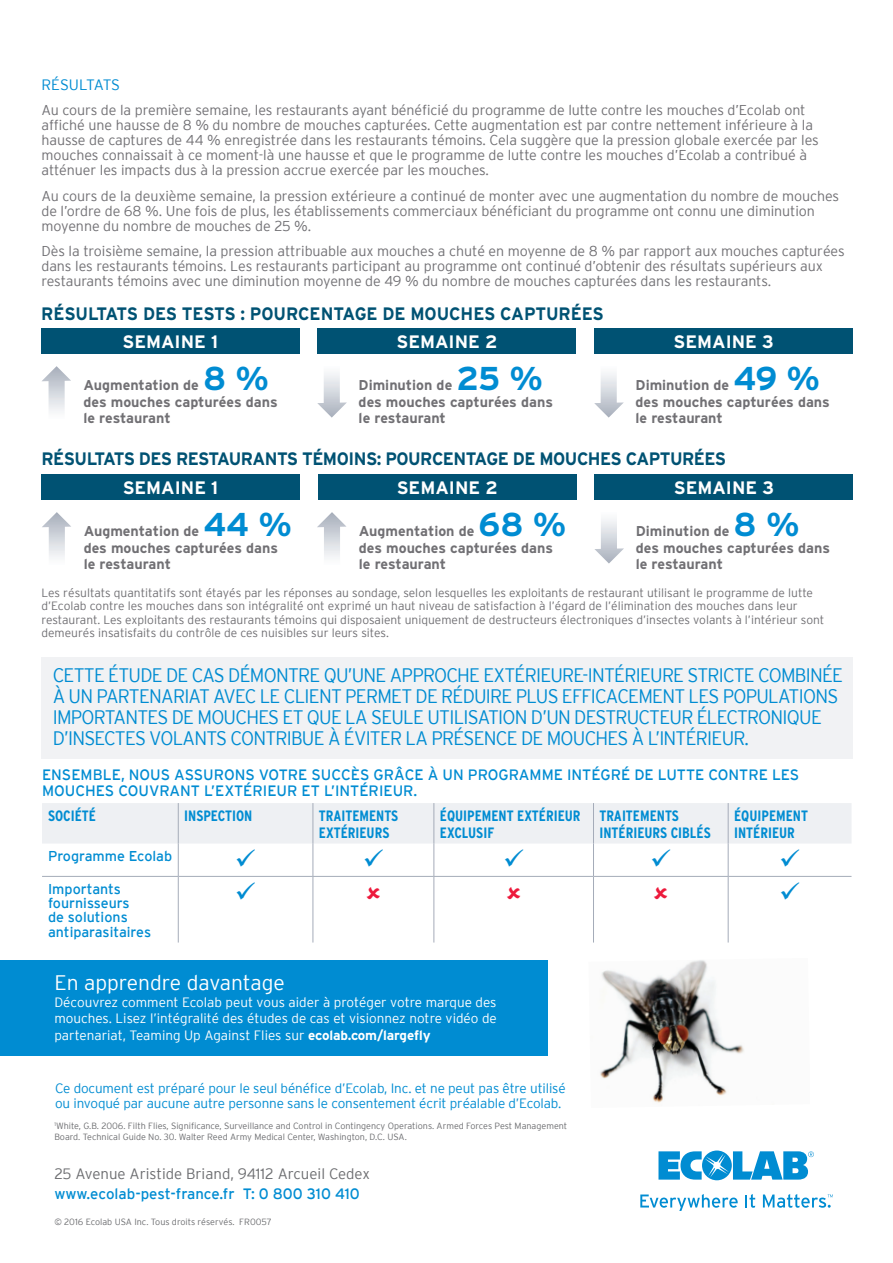
<style>
.page{position:relative;width:893px;height:1263px;background:#fff}
.page>*{position:absolute;margin:0;border:0;box-sizing:border-box;transform-origin:0 0}
.t1{font:700 33px "Interstate";letter-spacing:-.015em;color:#008cd2}
.Paragraph_Style_1{font:300 21px "Interstate";color:#fff}
.body{font:300 19.5px/21px "Interstate";letter-spacing:-.04em;color:#008cd2;scale:.95 1}
.t2{font:700 18px "Interstate";letter-spacing:-.03em;color:#005273;scale:.95 1}
.t3{font:700 18px "Interstate";color:#fff}
.t4{font:700 18px "Interstate";letter-spacing:-.005em;color:#005273;scale:.95 1}
.body-2{font:15px/15.8px "Interstate";color:#008cd2}
.body-3{font:700 condensed 15px/16.5px "Interstate";color:#008cd2}
.t5{font:300 15px "Interstate";color:#6c6d70}
.body-4{font:300 15px "Interstate";letter-spacing:-.01em;color:#008cd2}
.body-5{font:300 14.25px/15px "Interstate";letter-spacing:-.005em;color:#717074}
.t6{font:700 14.25px/16.5px "Interstate";color:#717074}
.body-6{font:14.25px/14.2px "Interstate";color:#008cd2}
.Paragraph_Style_1-2{font:300 13.5px/16.5px "Interstate";color:#fff;text-align:justify}
.body-7{font:300 13.5px/15px "Interstate";letter-spacing:-.01em;color:#008cd2}
.body-8{font:300 12px/13.5px "Interstate";color:#717074}
.Paragraph_Style_1-3{font:300 9px/10.8px "Interstate";color:#6c6d70}
.s1{font-weight:700}
</style>
<div class="page">
<svg style="left:658px;top:1150px;width:156px;height:30px"></svg>
<svg style="left:640px;top:1194px;width:98px;height:17px"></svg>
<svg style="left:745px;top:1194px;width:10px;height:14px"></svg>
<svg style="left:763px;top:1194px;width:70px;height:14px"></svg>
<div style="left:41px;top:657px;width:812px;height:101px;background:#f1f2f4"></div>
<svg style="left:594px;top:519px;width:30px;height:44px"></svg>
<svg style="left:317px;top:512px;width:29px;height:45px"></svg>
<svg style="left:42px;top:512px;width:29px;height:45px"></svg>
<div style="left:41px;top:474px;width:258px;height:26px;background:#005273"></div>
<div style="left:318px;top:474px;width:258px;height:26px;background:#005273"></div>
<div style="left:595px;top:474px;width:258px;height:26px;background:#005273"></div>
<div style="left:0;top:960px;width:547px;height:95px;background:#008cd2"></div>
<img style="left:600px;top:960px;width:144px;height:143px">
<svg style="left:594px;top:373px;width:30px;height:45px"></svg>
<svg style="left:317px;top:373px;width:30px;height:45px"></svg>
<svg style="left:42px;top:366px;width:29px;height:45px"></svg>
<div style="left:41px;top:328px;width:258px;height:26px;background:#005273"></div>
<div style="left:318px;top:328px;width:258px;height:26px;background:#005273"></div>
<div style="left:595px;top:328px;width:258px;height:26px;background:#005273"></div>
<div style="left:42px;top:803px;width:809px;height:40px;background:#eef0f3"></div>
<hr style="left:178px;top:803px;width:1px;height:40px;background:#a5acb9">
<hr style="left:313px;top:803px;width:1px;height:40px;background:#a5acb9">
<hr style="left:433px;top:803px;width:1px;height:40px;background:#a5acb9">
<hr style="left:593px;top:803px;width:1px;height:40px;background:#a5acb9">
<hr style="left:728px;top:803px;width:1px;height:40px;background:#a5acb9">
<hr style="left:178px;top:843px;width:1px;height:33px;background:#a5acb9">
<hr style="left:313px;top:843px;width:1px;height:33px;background:#a5acb9">
<hr style="left:433px;top:843px;width:1px;height:33px;background:#a5acb9">
<hr style="left:593px;top:843px;width:1px;height:33px;background:#a5acb9">
<hr style="left:728px;top:843px;width:1px;height:33px;background:#a5acb9">
<hr style="left:42px;top:876px;width:136px;height:1px;background:#a5acb9">
<hr style="left:178px;top:876px;width:135px;height:1px;background:#a5acb9">
<hr style="left:178px;top:877px;width:1px;height:65px;background:#a5acb9">
<hr style="left:313px;top:876px;width:121px;height:1px;background:#a5acb9">
<hr style="left:313px;top:877px;width:1px;height:65px;background:#a5acb9">
<hr style="left:434px;top:876px;width:159px;height:1px;background:#a5acb9">
<hr style="left:433px;top:877px;width:1px;height:65px;background:#a5acb9">
<hr style="left:593px;top:876px;width:135px;height:1px;background:#a5acb9">
<hr style="left:593px;top:877px;width:1px;height:65px;background:#a5acb9">
<hr style="left:728px;top:876px;width:123px;height:1px;background:#a5acb9">
<hr style="left:728px;top:877px;width:1px;height:65px;background:#a5acb9">
<p class="body-4" style="left:41px;top:76px;width:80px">RÉSULTATS</p>
<p class="body-5" style="left:41px;top:102px;width:779px">Au cours de la première semaine, les restaurants ayant bénéficié du programme de lutte contre les mouches d’Ecolab ont affiché une hausse de 8 % du nombre de mouches capturées. Cette augmentation est par contre nettement inférieure à la hausse de captures de 44 % enregistrée dans les restaurants témoins. Cela suggère que la pression globale exercée par les mouches connaissait à ce moment-là une hausse et que le programme de lutte contre les mouches d’Ecolab a contribué à atténuer les impacts dus à la pression accrue exercée par les mouches.</p>
<p class="body-5" style="left:41px;top:188px;width:799px">Au cours de la deuxième semaine, la pression extérieure a continué de monter avec une augmentation du nombre de mouches de l’ordre de 68 %. Une fois de plus, les établissements commerciaux bénéficiant du programme ont connu une diminution moyenne du nombre de mouches de 25 %.</p>
<p class="body-5" style="left:41px;top:243px;width:805px">Dès la troisième semaine, la pression attribuable aux mouches a chuté en moyenne de 8 % par rapport aux mouches capturées dans les restaurants témoins. Les restaurants participant au programme ont continué d’obtenir des résultats supérieurs aux restaurants témoins avec une diminution moyenne de 49 % du nombre de mouches capturées dans les restaurants.</p>
<p class="t4" style="left:41px;top:303px;width:594px">RÉSULTATS DES TESTS : POURCENTAGE DE MOUCHES CAPTURÉES</p>
<p class="t3" style="left:122px;top:332px;width:97px">SEMAINE 1</p>
<p class="t3" style="left:396px;top:332px;width:102px">SEMAINE 2</p>
<p class="t3" style="left:674px;top:332px;width:102px">SEMAINE 3</p>
<p class="t1" style="left:203px;top:360px;width:67px">8 %</p>
<p class="t6" style="left:83px;top:393px;width:196px">des mouches capturées dans le restaurant</p>
<p class="t6" style="left:83px;top:377px;width:117px">Augmentation de</p>
<p class="t1" style="left:456px;top:360px;width:88px">25 %</p>
<p class="t6" style="left:359px;top:393px;width:196px">des mouches capturées dans le restaurant</p>
<p class="t6" style="left:359px;top:377px;width:95px">Diminution de</p>
<p class="t1" style="left:733px;top:360px;width:88px">49 %</p>
<p class="t6" style="left:636px;top:393px;width:196px">des mouches capturées dans le restaurant</p>
<p class="t6" style="left:636px;top:377px;width:95px">Diminution de</p>
<p class="t2" style="left:41px;top:449px;width:722px">RÉSULTATS DES RESTAURANTS TÉMOINS: POURCENTAGE DE MOUCHES CAPTURÉES</p>
<p class="t3" style="left:123px;top:478px;width:97px">SEMAINE 1</p>
<p class="t3" style="left:397px;top:478px;width:102px">SEMAINE 2</p>
<p class="t3" style="left:674px;top:478px;width:102px">SEMAINE 3</p>
<p class="t1" style="left:203px;top:506px;width:90px">44 %</p>
<p class="t6" style="left:84px;top:539px;width:196px">des mouches capturées dans le restaurant</p>
<p class="t6" style="left:84px;top:523px;width:117px">Augmentation de</p>
<p class="t1" style="left:478px;top:506px;width:89px">68 %</p>
<p class="t6" style="left:359px;top:539px;width:196px">des mouches capturées dans le restaurant</p>
<p class="t6" style="left:359px;top:523px;width:117px">Augmentation de</p>
<p class="t1" style="left:734px;top:506px;width:67px">8 %</p>
<p class="t6" style="left:636px;top:539px;width:196px">des mouches capturées dans le restaurant</p>
<p class="t6" style="left:636px;top:523px;width:95px">Diminution de</p>
<p class="body-8" style="left:41px;top:585px;width:784px">Les résultats quantitatifs sont étayés par les réponses au sondage, selon lesquelles les exploitants de restaurant utilisant le programme de lutte d’Ecolab contre les mouches dans son intégralité ont exprimé un haut niveau de satisfaction à l’égard de l’élimination des mouches dans leur restaurant. Les exploitants des restaurants témoins qui disposaient uniquement de destructeurs électroniques d’insectes volants à l’intérieur sont demeurés insatisfaits du contrôle de ces nuisibles sur leurs sites.</p>
<p class="body" style="left:53px;top:664px;width:833px">CETTE ÉTUDE DE CAS DÉMONTRE QU’UNE APPROCHE EXTÉRIEURE-INTÉRIEURE STRICTE COMBINÉE À UN PARTENARIAT AVEC LE CLIENT PERMET DE RÉDUIRE PLUS EFFICACEMENT LES POPULATIONS IMPORTANTES DE MOUCHES ET QUE LA SEULE UTILISATION D’UN DESTRUCTEUR ÉLECTRONIQUE D’INSECTES VOLANTS CONTRIBUE À ÉVITER LA PRÉSENCE DE MOUCHES À L’INTÉRIEUR.</p>
<p class="body-2" style="left:42px;top:766px;width:759px">ENSEMBLE, NOUS ASSURONS VOTRE SUCCÈS GRÂCE À UN PROGRAMME INTÉGRÉ DE LUTTE CONTRE LES<br>MOUCHES COUVRANT L’EXTÉRIEUR ET L’INTÉRIEUR.</p>
<p class="body-3" style="left:48px;top:807px;width:49px">SOCIÉTÉ</p>
<p class="body-3" style="left:184px;top:807px;width:70px">INSPECTION</p>
<p class="body-3" style="left:319px;top:807px;width:81px">TRAITEMENTS<br>EXTÉRIEURS</p>
<p class="body-3" style="left:440px;top:807px;width:142px">ÉQUIPEMENT EXTÉRIEUR<br>EXCLUSIF</p>
<p class="body-3" style="left:599px;top:807px;width:113px">TRAITEMENTS<br>INTÉRIEURS CIBLÉS</p>
<p class="body-3" style="left:734px;top:807px;width:75px">ÉQUIPEMENT<br>INTÉRIEUR</p>
<p class="body-6" style="left:48px;top:849px;width:126px">Programme Ecolab</p>
<p class="body-6" style="left:48px;top:881px;width:105px">Importants fournisseurs<br>de solutions antiparasitaires</p>
<p class="Paragraph_Style_1" style="left:54px;top:971px;width:232px">En apprendre davantage</p>
<p class="Paragraph_Style_1-2" style="left:54px;top:993px;width:444px">Découvrez comment Ecolab peut vous aider à protéger votre marque des mouches. Lisez l’intégralité des études de cas et visionnez notre vidéo de partenariat, Teaming Up Against Flies sur <span class="s1">ecolab.com/largefly</span></p>
<p class="body-7" style="left:55px;top:1080px;width:512px">Ce document est préparé pour le seul bénéfice d’Ecolab, Inc. et ne peut pas être utilisé ou invoqué par aucune autre personne sans le consentement écrit préalable d’Ecolab.</p>
<p class="Paragraph_Style_1-3" style="left:54px;top:1121px;width:514px"><sup>1</sup>White, G.B. 2006. Filth Flies, Significance, Surveillance and Control in Contingency Operations. Armed Forces Pest Management<br>Board. Technical Guide No. 30. Walter Reed Army Medical Center, Washington, D.C. USA.</p>
<p class="t5" style="left:54px;top:1165px;width:317px">25 Avenue Aristide Briand, 94112 Arcueil Cedex</p>
<p class="body-2" style="left:54px;top:1185px;width:307px">www.ecolab-pest-france.fr T: 0 800 310 410</p>
<p class="Paragraph_Style_1-3" style="left:54px;top:1216px;width:219px">© 2016 Ecolab USA Inc. Tous droits réservés. FR0057</p>
</div>
